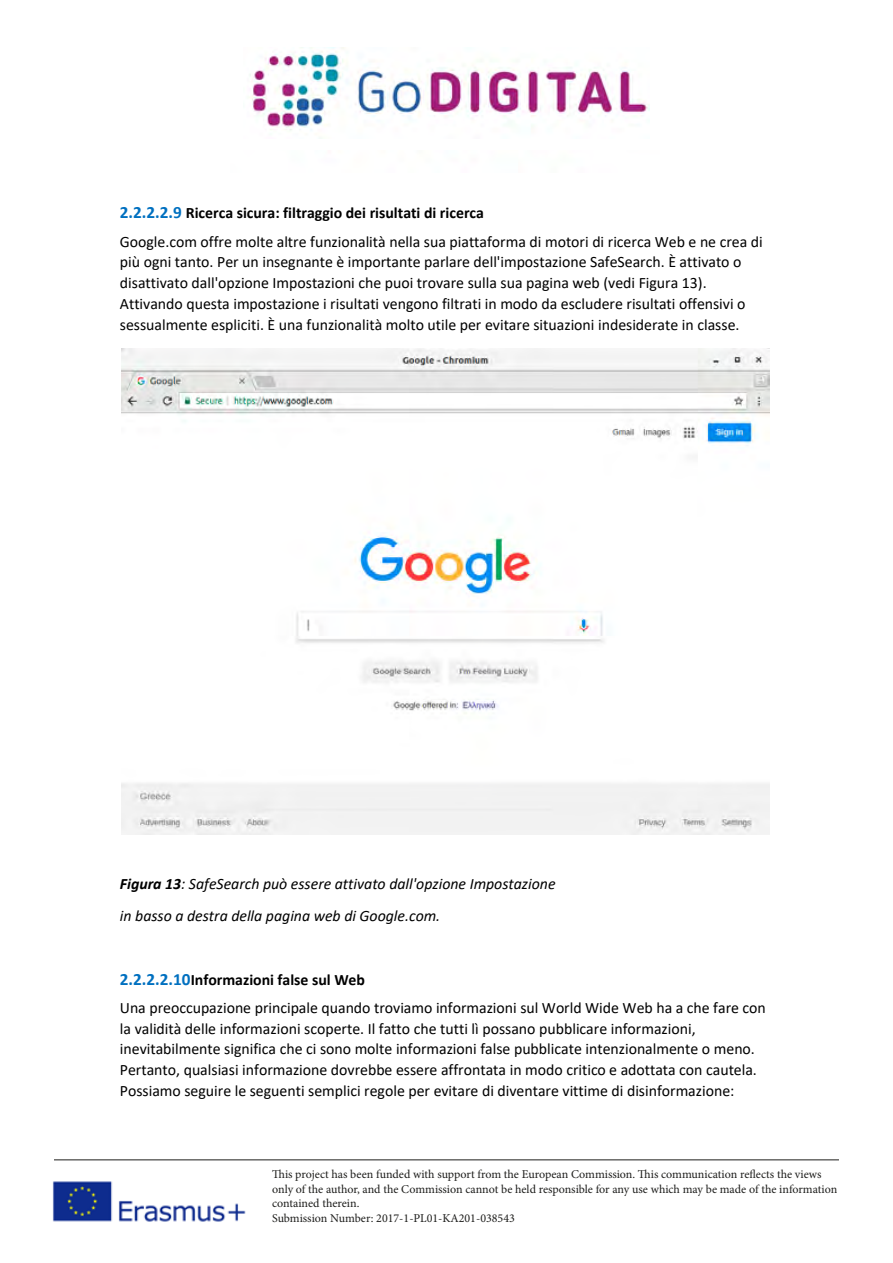
<style>
.page{position:relative;width:893px;height:1263px;background:#fff}
.page>*{position:absolute;margin:0;border:0;box-sizing:border-box;transform-origin:0 0}
.t1{font:15.9px/20.7px "Calibri";color:#000}
.t2{font:italic 15.9px/32.4px "Calibri";color:#000}
.t3{font:12px/14.4px "Minion Pro";color:#1d1d1b}
.s1{font-weight:700;font-size:17.25px;color:#0070c0}
.s2{font-weight:700}
</style>
<div class="page">
<img style="left:249px;top:48px;width:401px;height:83px">
<img style="left:52px;top:1181px;width:194px;height:41px">
<hr style="left:54px;top:1159px;width:785px;height:1px;background:#1d1d1b">
<img style="left:121px;top:348px;width:648px;height:486px">
<p class="t1" style="left:120px;top:199px;width:644px;line-height:28.2px"><span class="s1">2.2.2.2.9</span> <span class="s2">Ricerca sicura: filtraggio dei risultati di ricerca<br></span>Google.com offre molte altre funzionalità nella sua piattaforma di motori di ricerca Web e ne crea di</p>
<p class="t1" style="left:120px;top:251px;width:627px">più ogni tanto. Per un insegnante è importante parlare dell'impostazione SafeSearch. È attivato o disattivato dall'opzione Impostazioni che puoi trovare sulla sua pagina web (vedi Figura 13).<br>Attivando questa impostazione i risultati vengono filtrati in modo da escludere risultati offensivi o sessualmente espliciti. È una funzionalità molto utile per evitare situazioni indesiderate in classe.</p>
<p class="t2" style="left:120px;top:867px;width:437px"><span class="s2">Figura 13</span>: SafeSearch può essere attivato dall'opzione Impostazione in basso a destra della pagina web di Google.com.</p>
<p class="t1" style="left:120px;top:965px;width:647px;line-height:28.2px"><span class="s1">2.2.2.2.10</span><span class="s2">Informazioni false sul Web<br></span>Una preoccupazione principale quando troviamo informazioni sul World Wide Web ha a che fare con</p>
<p class="t1" style="left:120px;top:1018px;width:638px">la validità delle informazioni scoperte. Il fatto che tutti lì possano pubblicare informazioni, inevitabilmente significa che ci sono molte informazioni false pubblicate intenzionalmente o meno.<br>Pertanto, qualsiasi informazione dovrebbe essere affrontata in modo critico e adottata con cautela.<br>Possiamo seguire le seguenti semplici regole per evitare di diventare vittime di disinformazione:</p>
<p class="t3" style="left:272px;top:1167px;width:567px">This project has been funded with support from the European Commission. This communication reflects the views only of the author, and the Commission cannot be held responsible for any use which may be made of the information contained therein.<br>Submission Number: 2017-1-PL01-KA201-038543</p>
</div>
